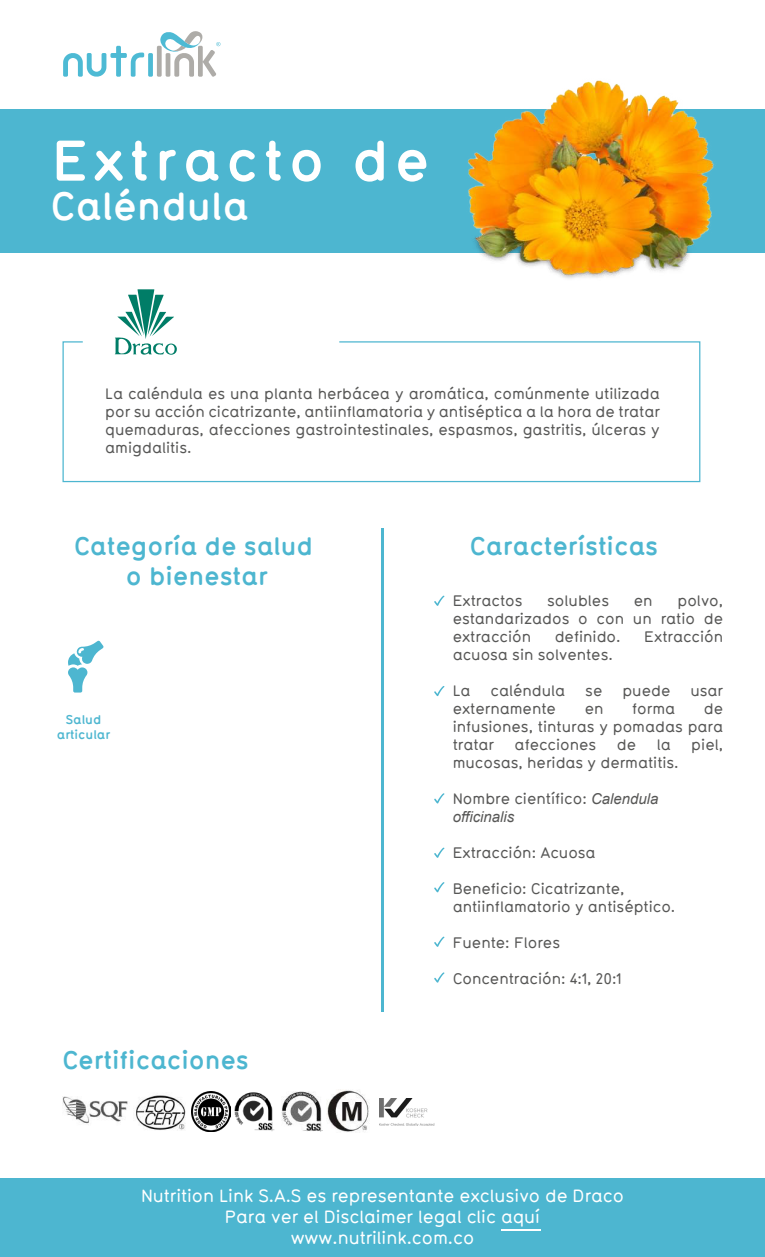
<style>
.page{position:relative;width:765px;height:1257px;background:#fff}
.page>*{position:absolute;margin:0;border:0;box-sizing:border-box;transform-origin:0 0}
.t1{font:700 56.25px "Typ 1451";letter-spacing:.1em;color:#fff}
.t2{font:700 38.75px "Typ 1451";color:#fff}
.t3{font:700 25px/30px "Typ 1451";color:#4db6d0;text-align:center}
.t4{font:500 17.5px/21px "Typ 1451";color:#fff;text-align:center}
.t5{font:500 15px/18px "Typ 1451";color:#575756;text-align:justify}
.t6{font:italic 15px "Arial";color:#575756}
.t7{font:700 12.5px/15px "Typ 1451";color:#4db6d0;text-align:center}
.s1{font-family:"Arial";font-weight:400;font-style:italic}
</style>
<div class="page">
<div style="left:0;top:109px;width:765px;height:144px;background:#4db6d0"></div>
<div style="left:148px;top:53px;width:5px;height:24px;background:#4dbad4;border-radius:2px"></div>
<svg style="left:63px;top:46px;width:81px;height:31px"></svg>
<svg style="left:157px;top:31px;width:63px;height:46px"></svg>
<hr style="left:381px;top:529px;width:3px;height:483px;background:#4db6d0">
<svg style="left:62px;top:341px;width:639px;height:142px"></svg>
<svg style="left:434px;top:596px;width:10px;height:10px"></svg>
<svg style="left:434px;top:793px;width:10px;height:10px"></svg>
<svg style="left:434px;top:848px;width:10px;height:10px"></svg>
<svg style="left:434px;top:882px;width:10px;height:10px"></svg>
<svg style="left:434px;top:937px;width:10px;height:10px"></svg>
<svg style="left:434px;top:972px;width:10px;height:11px"></svg>
<svg style="left:434px;top:686px;width:10px;height:10px"></svg>
<div style="left:0;top:1179px;width:765px;height:78px;background:#4db6d0"></div>
<hr style="left:501px;top:1230px;width:40px;height:1px;background:#fff">
<div style="left:165px;top:344px;width:12px;height:11px;background:#007d67;border-radius:50%"></div>
<svg style="left:115px;top:289px;width:60px;height:66px"></svg>
<img style="left:379px;top:1098px;width:56px;height:28px">
<img style="left:191px;top:1091px;width:84px;height:40px">
<img style="left:136px;top:1095px;width:49px;height:35px">
<img style="left:282px;top:1092px;width:40px;height:39px">
<img style="left:327px;top:1090px;width:42px;height:42px">
<img style="left:63px;top:1097px;width:65px;height:27px">
<svg style="left:68px;top:641px;width:36px;height:52px"></svg>
<img style="left:468px;top:80px;width:246px;height:199px">
<h1 class="t1" style="left:52px;top:121px;width:379px">Extracto de</h1>
<h2 class="t2" style="left:50px;top:179px;width:200px">Caléndula</h2>
<p class="t5" style="left:105px;top:384px;width:556px">La caléndula es una planta herbácea y aromática, comúnmente utilizada por su acción cicatrizante, antiinflamatoria y antiséptica a la hora de tratar quemaduras, afecciones gastrointestinales, espasmos, gastritis, úlceras y amigdalitis.</p>
<h3 class="t3" style="left:74px;top:530px;width:241px">Categoría de salud o bienestar</h3>
<p class="t7" style="left:57px;top:712px;width:55px">Salud articular</p>
<h3 class="t3" style="left:62px;top:1044px;width:188px">Certificaciones</h3>
<h3 class="t3" style="left:470px;top:530px;width:190px">Características</h3>
<p class="t5" style="left:453px;top:591px;width:272px;text-indent:225px">polvo, estandarizados o con un ratio de extracción</p>
<p class="t5" style="left:453px;top:591px;width:71px">Extractos</p>
<p class="t5" style="left:547px;top:591px;width:63px">solubles</p>
<p class="t5" style="left:634px;top:591px;width:20px">en</p>
<p class="t5" style="left:555px;top:627px;width:67px">definido.</p>
<p class="t5" style="left:644px;top:627px;width:80px">Extracción</p>
<p class="t5" style="left:453px;top:645px;width:162px">acuosa sin solventes.</p>
<p class="t5" style="left:453px;top:681px;width:19px">La</p>
<p class="t5" style="left:491px;top:681px;width:76px">caléndula</p>
<p class="t5" style="left:585px;top:681px;width:19px">se</p>
<p class="t5" style="left:622px;top:681px;width:50px">puede</p>
<p class="t5" style="left:690px;top:681px;width:34px">usar</p>
<p class="t5" style="left:453px;top:699px;width:105px">externamente</p>
<p class="t5" style="left:585px;top:699px;width:20px">en</p>
<p class="t5" style="left:632px;top:699px;width:45px">forma</p>
<p class="t5" style="left:453px;top:699px;width:272px;text-indent:251px">de infusiones, tinturas y pomadas para tratar</p>
<p class="t5" style="left:515px;top:735px;width:83px">afecciones</p>
<p class="t5" style="left:617px;top:735px;width:21px">de</p>
<p class="t5" style="left:657px;top:735px;width:16px">la</p>
<p class="t5" style="left:691px;top:735px;width:33px">piel,</p>
<p class="t5" style="left:453px;top:753px;width:228px">mucosas, heridas y dermatitis.</p>
<p class="t5" style="left:453px;top:789px;width:207px">Nombre científico: <span class="s1">Calendula</span></p>
<p class="t6" style="left:453px;top:807px;width:63px">officinalis</p>
<p class="t5" style="left:453px;top:843px;width:144px">Extracción: Acuosa</p>
<p class="t5" style="left:453px;top:879px;width:224px">Beneficio: Cicatrizante, antiinflamatorio y antiséptico.</p>
<p class="t5" style="left:453px;top:933px;width:109px">Fuente: Flores</p>
<p class="t5" style="left:453px;top:969px;width:170px">Concentración: 4:1, 20:1</p>
<p class="t4" style="left:141px;top:1184px;width:484px">Nutrition Link S.A.S es representante exclusivo de Draco<br>Para ver el Disclaimer legal clic aquí www.nutrilink.com.co</p>
</div>
